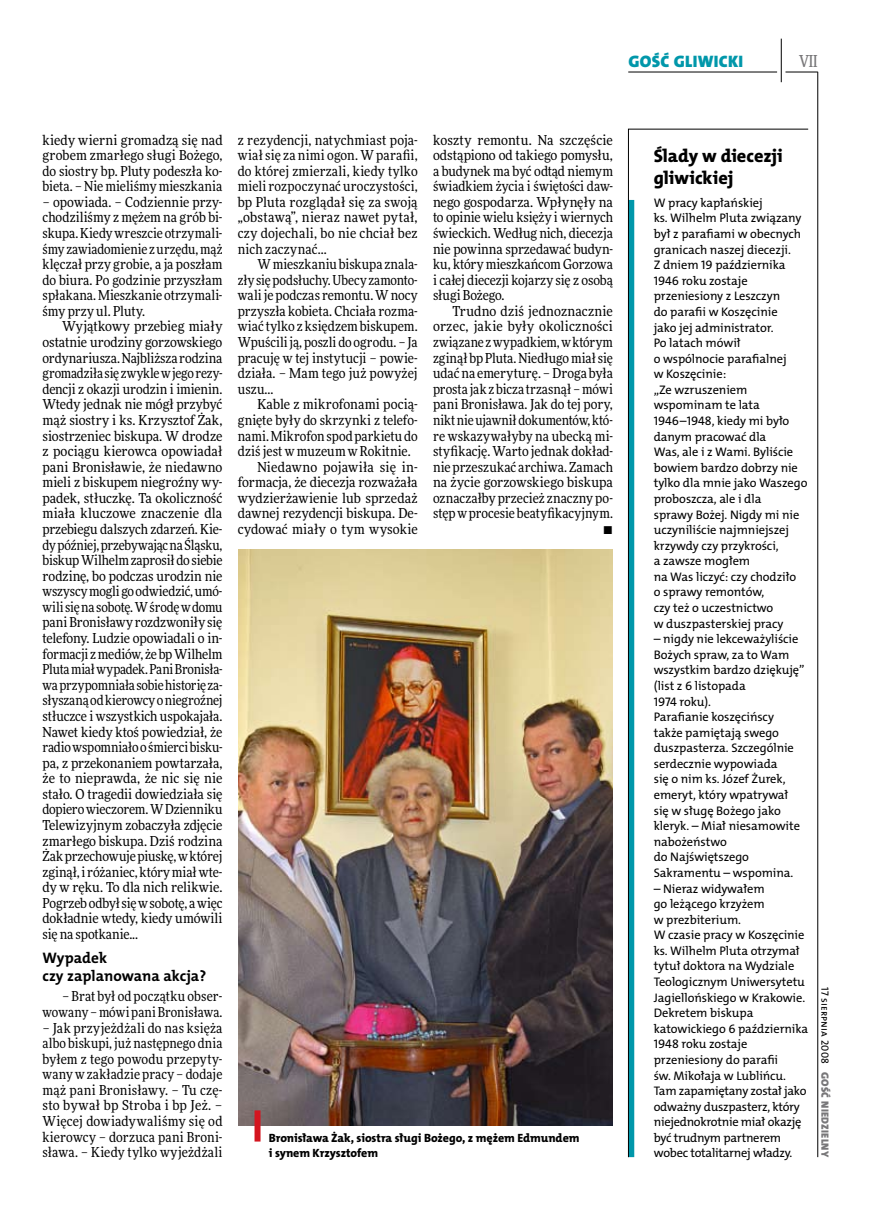
<style>
.page{position:relative;width:872px;height:1221px;background:#fff}
.page>*{position:absolute;margin:0;border:0;box-sizing:border-box;transform-origin:0 0}
.t1{font:18.3px/21.6px "The Mix HP8 Ex Bld";letter-spacing:-.005em;color:#000}
.t2{font:16.65px "The Mix HP9 Blk";letter-spacing:.02em;color:#0097aa}
.t3{font:500 16.5px "Freeday Narrow";color:#787779;scale:.9 1}
.t4{font:15.3px/17.7px "The Mix HP7 Bld";letter-spacing:-.01em;color:#000}
.t5{font:13.8px/15.6px "Freeday Narrow News";letter-spacing:.005em;color:#000;text-align:justify}
.t6{font:12.45px/15.6px "The Mix HP5 Plain";letter-spacing:-.005em;color:#000}
.t7{font:12px/15.6px "The Mix HP8 Ex Bld";letter-spacing:-.005em;color:#000}
.t8{font:10.5px "The Mix HP9 Blk";letter-spacing:.025em;color:#787779}
.t9{font:10.5px "The Mix HP5 Plain";letter-spacing:.01em;color:#000}
</style>
<div class="page">
<hr style="left:817px;top:72px;width:1px;height:1084px;background:#000">
<hr style="left:781px;top:39px;width:1px;height:43px;background:#000">
<hr style="left:785px;top:72px;width:32px;height:1px;background:#000">
<hr style="left:628px;top:72px;width:149px;height:1px;background:#000">
<img style="left:238px;top:549px;width:375px;height:576px">
<div style="left:254px;top:1110px;width:6px;height:31px;background:#d4151f"></div>
<svg style="left:628px;top:129px;width:180px;height:1028px"></svg>
<p class="t2" style="left:628px;top:50px;width:116px">GOŚĆ GLIWICKI</p>
<p class="t3" style="left:799px;top:50px;width:22px">VII</p>
<p class="t5" style="left:43px;top:132px;width:181px">kiedy wierni gromadzą się nad grobem zmarłego sługi Bożego, do siostry bp. Pluty podeszła ko&shy;bieta. – Nie mieliśmy mieszkania</p>
<p class="t5" style="left:43px;top:194px;width:181px">– opowiada. – Codziennie przy&shy;chodziliśmy z mężem na grób bi&shy;skupa. Kiedy wreszcie otrzymali&shy;śmy zawiadomienie zurzędu, mąż klęczał przy grobie, a ja poszłam do biura. Po godzinie przyszłam spłakana. Mieszkanie otrzymali&shy;śmy przy ul. Pluty.</p>
<p class="t5" style="left:43px;top:318px;width:181px;text-indent:20px">Wyjątkowy przebieg miały ostatnie urodziny gorzowskiego ordynariusza. Najbliższa rodzina gromadziła się zwykle wjego rezy&shy;dencji z okazji urodzin i imienin.<br>Wtedy jednak nie mógł przybyć mąż siostry i ks. Krzysztof Żak, siostrzeniec biskupa. W drodze z pociągu kierowca opowiadał pani Bronisławie, że niedawno mieli z biskupem niegroźny wy&shy;padek, stłuczkę. Ta okoliczność miała kluczowe znaczenie dla przebiegu dalszych zdarzeń. Kie&shy;dy później, przebywając na Śląsku, biskup Wilhelm zaprosił do siebie rodzinę, bo podczas urodzin nie wszyscy mogli go odwiedzić, umó&shy;wili się na sobotę. Wśrodę wdomu pani Bronisławy rozdzwoniły się telefony. Ludzie opowiadali o in&shy;formacji zmediów, że bp Wilhelm Pluta miał wypadek. Pani Bronisła&shy;wa przypomniała sobie historię za&shy;słyszaną od kierowcy oniegroźnej stłuczce i wszystkich uspokajała.<br>Nawet kiedy ktoś powiedział, że radio wspomniało ośmierci bisku&shy;pa, z przekonaniem powtarzała, że to nieprawda, że nic się nie stało. O tragedii dowiedziała się dopiero wieczorem. WDzienniku Telewizyjnym zobaczyła zdjęcie zmarłego biskupa. Dziś rodzina Żak przechowuje piuskę, wktórej zginął, i różaniec, który miał wte&shy;dy w ręku. To dla nich relikwie.<br>Pogrzeb odbył się wsobotę, awięc dokładnie wtedy, kiedy umówili się na spotkanie...</p>
<p class="t4" style="left:43px;top:949px;width:165px">Wypadek<br>czy zaplanowana akcja?</p>
<p class="t5" style="left:43px;top:988px;width:181px;text-align:right">– Brat był od początku obser&shy;wowany – mówi pani Bronisława.</p>
<p class="t5" style="left:43px;top:1019px;width:181px">– Jak przyjeżdżali do nas księża albo biskupi, już następnego dnia byłem z tego powodu przepyty&shy;wany w zakładzie pracy – dodaje mąż pani Bronisławy. – Tu czę&shy;sto bywał bp Stroba i bp Jeż. – Więcej dowiadywaliśmy się od kierowcy – dorzuca pani Broni&shy;sława. – Kiedy tylko wyjeżdżali</p>
<p class="t5" style="left:238px;top:132px;width:181px">z rezydencji, natychmiast poja&shy;wiał się za nimi ogon. W parafii, do której zmierzali, kiedy tylko mieli rozpoczynać uroczystości, bp Pluta rozglądał się za swoją „obstawą”, nieraz nawet pytał, czy dojechali, bo nie chciał bez nich zaczynać...</p>
<p class="t5" style="left:238px;top:256px;width:181px;text-indent:20px">Wmieszkaniu biskupa znala&shy;zły się podsłuchy. Ubecy zamonto&shy;wali je podczas remontu. Wnocy przyszła kobieta. Chciała rozma&shy;wiać tylko z księdzem biskupem.<br>Wpuścili ją, poszli do ogrodu. – Ja pracuję w tej instytucji – powie&shy;działa. – Mam tego już powyżej uszu...</p>
<p class="t5" style="left:257px;top:396px;width:162px">Kable z mikrofonami pocią-</p>
<p class="t5" style="left:238px;top:412px;width:181px">gnięte były do skrzynki z telefo-</p>
<p class="t5" style="left:238px;top:427px;width:181px">nami. Mikrofon spod parkietu do</p>
<p class="t5" style="left:238px;top:443px;width:174px">dziś jest w muzeum w Rokitnie.</p>
<p class="t5" style="left:257px;top:459px;width:162px">Niedawno pojawiła się in-</p>
<p class="t5" style="left:238px;top:474px;width:181px">formacja, że diecezja rozważała</p>
<p class="t5" style="left:238px;top:490px;width:181px">wydzierżawienie lub sprzedaż</p>
<p class="t5" style="left:238px;top:505px;width:181px">dawnej rezydencji biskupa. De-</p>
<p class="t5" style="left:238px;top:521px;width:181px">cydować miały o tym wysokie</p>
<p class="t5" style="left:433px;top:132px;width:181px">koszty remontu. Na szczęście odstąpiono od takiego pomysłu, a budynek ma być odtąd niemym świadkiem życia i świętości daw&shy;nego gospodarza. Wpłynęły na to opinie wielu księży i wiernych świeckich. Według nich, diecezja nie powinna sprzedawać budyn&shy;ku, który mieszkańcom Gorzowa i całej diecezji kojarzy się z osobą sługi Bożego.</p>
<p class="t5" style="left:433px;top:303px;width:181px;text-align:right">Trudno dziś jednoznacznie orzec, jakie były okoliczności związane zwypadkiem, wktórym zginął bp Pluta. Niedługo miał się udać na emeryturę. – Droga była prosta jak z bicza trzasnął – mówi pani Bronisława. Jak do tej pory, nikt nie ujawnił dokumentów, któ&shy;re wskazywałyby na ubecką mi&shy;styfikację. Warto jednak dokład&shy;nie przeszukać archiwa. Zamach na życie gorzowskiego biskupa oznaczałby przecież znaczny po&shy;stęp wprocesie beatyfikacyjnym. •</p>
<p class="t7" style="left:269px;top:1129px;width:312px">Bronisława Żak, siostra sługi Bożego, z mężem Edmundem i synem Krzysztofem</p>
<h1 class="t1" style="left:654px;top:145px;width:130px">Ślady w diecezji gliwickiej</h1>
<p class="t6" style="left:654px;top:195px;width:155px">W pracy kapłańskiej<br>ks. Wilhelm Pluta związany był z parafiami w obecnych granicach naszej diecezji.<br>Z dniem 19 października<br>1946 roku zostaje przeniesiony z Leszczyn<br>do parafii w Koszęcinie<br>jako jej administrator.<br>Po latach mówił<br>o wspólnocie parafialnej<br>w Koszęcinie:<br>„Ze wzruszeniem wspominam te lata<br>1946–1948, kiedy mi było danym pracować dla<br>Was, ale i z Wami. Byliście bowiem bardzo dobrzy nie tylko dla mnie jako Waszego proboszcza, ale i dla<br>sprawy Bożej. Nigdy mi nie uczyniliście najmniejszej krzywdy czy przykrości,<br>a zawsze mogłem<br>na Was liczyć: czy chodziło<br>o sprawy remontów,<br>czy też o uczestnictwo<br>w duszpasterskiej pracy</p>
<p class="t6" style="left:654px;top:631px;width:152px">– nigdy nie lekceważyliście<br>Bożych spraw, za to Wam wszystkim bardzo dziękuję” (list z 6 listopada<br>1974 roku).<br>Parafianie koszęcińscy także pamiętają swego duszpasterza. Szczególnie serdecznie wypowiada<br>się o nim ks. Józef Żurek, emeryt, który wpatrywał się w sługę Bożego jako kleryk. – Miał niesamowite nabożeństwo<br>do N ajświętszego<br>Sakramentu – wspomina.</p>
<p class="t6" style="left:654px;top:880px;width:156px">– N ieraz widywałem<br>go leżącego krzyżem<br>w prezbiterium.<br>W czasie pracy w Koszęcinie ks. Wilhelm Pluta otrzymał tytuł doktora na Wydziale<br>Teologicznym U niwersytetu<br>Jagiellońskiego w Krakowie.<br>Dekretem biskupa katowickiego 6 października<br>1948 roku zostaje przeniesiony do parafii<br>św. Mikołaja w Lublińcu.<br>Tam zapamiętany został jako odważny duszpasterz, który niejednokrotnie miał okazję być trudnym partnerem wobec totalitarnej władzy.</p>
<p class="t9" style="left:832px;top:986px;width:78px;rotate:90deg">17 sierpnia 2008</p>
<p class="t8" style="left:832px;top:1071px;width:87px;rotate:90deg">GOŚĆ NIEDZIELNY</p>
</div>
